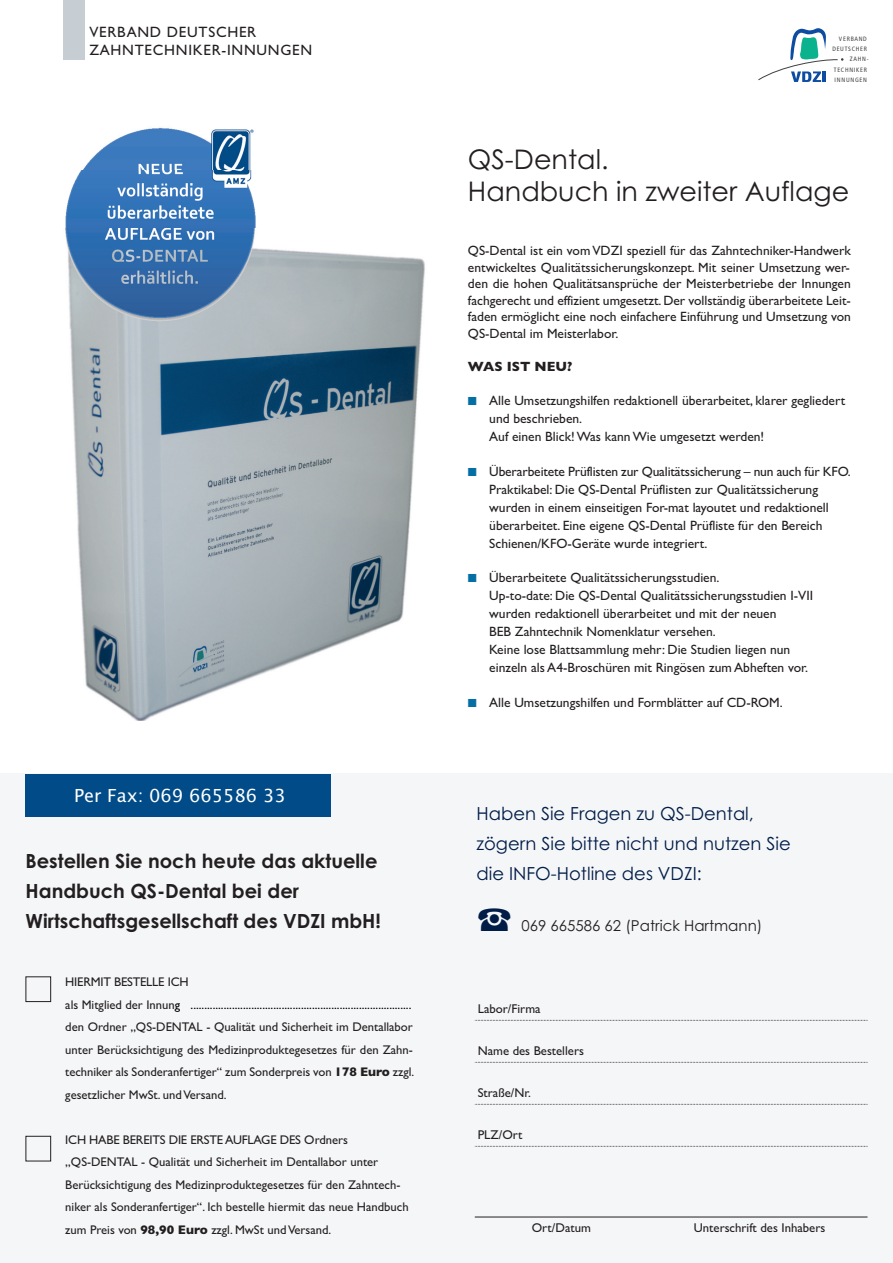
<style>
.page{position:relative;width:893px;height:1263px;background:#fff}
.page>*{position:absolute;margin:0;border:0;box-sizing:border-box;transform-origin:0 0}
.t1{font:27px/32.4px "Century Gothic";color:#231f20}
.t2{font:700 19.5px/30px "Century Gothic";color:#231f20}
.t3{font:18px/30px "Century Gothic";color:#001c47}
.t4{font:18px "Lucida Sans";color:#fff}
.t5{font:15px/18px "Gill Sans";letter-spacing:.05em;color:#231f20}
.t6{font:15px "Century Gothic";color:#231f20}
.t7{font:13.5px/18px "Gill Sans";color:#231f20}
.t8{font:700 13.5px "Gill Sans";color:#231f20}
.t9{font:12.75px "Gill Sans";color:#231f20}
.t10{font:12.6px/22.5px "Gill Sans";color:#231f20}
.t11{font:condensed 6.3px/10.4px "Frutiger";letter-spacing:.115em;color:#3f3f40;text-align:right}
.s1{color:#000}
.s2{font-weight:700}
</style>
<div class="page">
<div style="left:0;top:774px;width:892px;height:489px;background:#f5f6f8"></div>
<svg style="left:475px;top:1020px;width:392px;height:1px"></svg>
<svg style="left:475px;top:1062px;width:392px;height:1px"></svg>
<svg style="left:475px;top:1104px;width:392px;height:1px"></svg>
<svg style="left:475px;top:1146px;width:392px;height:1px"></svg>
<hr style="left:475px;top:1217px;width:392px;height:1px;background:#231f20">
<div style="left:26px;top:774px;width:305px;height:42px;background:#004b88"></div>
<img style="left:70px;top:249px;width:355px;height:471px">
<svg style="left:758px;top:28px;width:85px;height:54px"></svg>
<div style="left:64px;top:0;width:21px;height:60px;background:#c6ced4"></div>
<svg style="left:25px;top:976px;width:26px;height:186px"></svg>
<img style="left:65px;top:127px;width:200px;height:202px">
<p class="t5" style="left:89px;top:25px;width:224px">VERBAND DEUTSCHER<br>ZAHNTECHNIKER-INNUNGEN</p>
<h3 class="t4" style="left:74px;top:788px;width:213px">Per Fax: 069 665586 33</h3>
<h2 class="t2" style="left:26px;top:848px;width:357px">Bestellen Sie noch heute das aktuelle<br>Handbuch QS-Dental bei der<br>Wirtschaftsgesellschaft des VDZI mbH!</h2>
<p class="t10" style="left:65px;top:972px;width:350px">HIERMIT BESTELLE ICH<br>als Mitglied der Innun<span class="s1">g ................................................................................ </span>den Ordner „QS-DENTAL - Qualität und Sicherheit im Dentallabor unter Berücksichtigung des Medizinproduktegesetzes für den Zahn&shy;techniker als Sonderanfertiger“ zum Sonderpreis von <span class="s2">178 Euro</span> zzgl. gesetzlicher MwSt. und Versand.</p>
<p class="t10" style="left:65px;top:1129px;width:345px">ICH HABE BEREITS DIE ERSTE AUFLAGE DES Ordners „QS-DENTAL - Qualität und Sicherheit im Dentallabor unter Berücksichtigung des Medizinproduktegesetzes für den Zahntech&shy;niker als Sonderanfertiger“. Ich bestelle hiermit das neue Handbuch zum Preis von <span class="s2">98,90 Euro</span> zzgl. MwSt und Versand.</p>
<p class="t11" style="left:832px;top:34px;width:38px">VERBAND<br>DEUTSCHER<br>ZAHN-<br>TECHNIKER<br>INNUNGEN</p>
<h1 class="t1" style="left:468px;top:146px;width:383px">QS-Dental.<br>Handbuch in zweiter Auflage</h1>
<p class="t7" style="left:468px;top:244px;width:384px;line-height:16.5px;text-align:justify">QS-Dental ist ein vom VDZI speziell für das Zahntechniker-Handwerk entwickeltes Qualitätssicherungskonzept. Mit seiner Umsetzung wer&shy;den die hohen Qualitätsansprüche der Meisterbetriebe der Innungen fachgerecht und effizient umgesetzt. Der vollständig überarbeitete Leit&shy;faden ermöglicht eine noch einfachere Einführung und Umsetzung von QS-Dental im Meisterlabor.</p>
<p class="t8" style="left:468px;top:362px;width:106px">WAS IST NEU?</p>
<p class="t7" style="left:489px;top:393px;width:357px">Alle Umsetzungshilfen redaktionell überarbeitet, klarer gegliedert und beschrieben.<br>Auf einen Blick! Was kann Wie umgesetzt werden!</p>
<p class="t7" style="left:489px;top:464px;width:363px">Überarbeitete Prüflisten zur Qualitätssicherung – nun auch für KFO.<br>Praktikabel: Die QS-Dental Prüflisten zur Qualitätssicherung wurden in einem einseitigen For-mat layoutet und redaktionell überarbeitet. Eine eigene QS-Dental Prüfliste für den Bereich Schienen/KFO-Geräte wurde integriert.</p>
<p class="t7" style="left:489px;top:570px;width:325px">Überarbeitete Qualitätssicherungsstudien.<br>Up-to-date: Die QS-Dental Qualitätssicherungsstudien I-VII wurden redaktionell überarbeitet und mit der neuen<br>BEB Zahntechnik Nomenklatur versehen.<br>Keine lose Blattsammlung mehr: Die Studien liegen nun einzeln als A4-Broschüren mit Ringösen zum Abheften vor.</p>
<p class="t7" style="left:489px;top:695px;width:295px">Alle Umsetzungshilfen und Formblätter auf CD-ROM.</p>
<h3 class="t3" style="left:476px;top:800px;width:316px">Haben Sie Fragen zu QS-Dental, zögern Sie bitte nicht und nutzen Sie die INFO-Hotline des VDZI:</h3>
<p class="t6" style="left:521px;top:920px;width:242px">069 665586 62 (Patrick Hartmann)</p>
<p class="t9" style="left:478px;top:1004px;width:64px">Labor/Firma</p>
<p class="t9" style="left:478px;top:1046px;width:108px">Name des Bestellers</p>
<p class="t9" style="left:478px;top:1088px;width:55px">Straße/Nr.</p>
<p class="t9" style="left:478px;top:1130px;width:46px">PLZ/Ort</p>
<p class="t9" style="left:532px;top:1223px;width:61px">Ort/Datum</p>
<p class="t9" style="left:694px;top:1223px;width:133px">Unterschrift des Inhabers</p>
</div>
